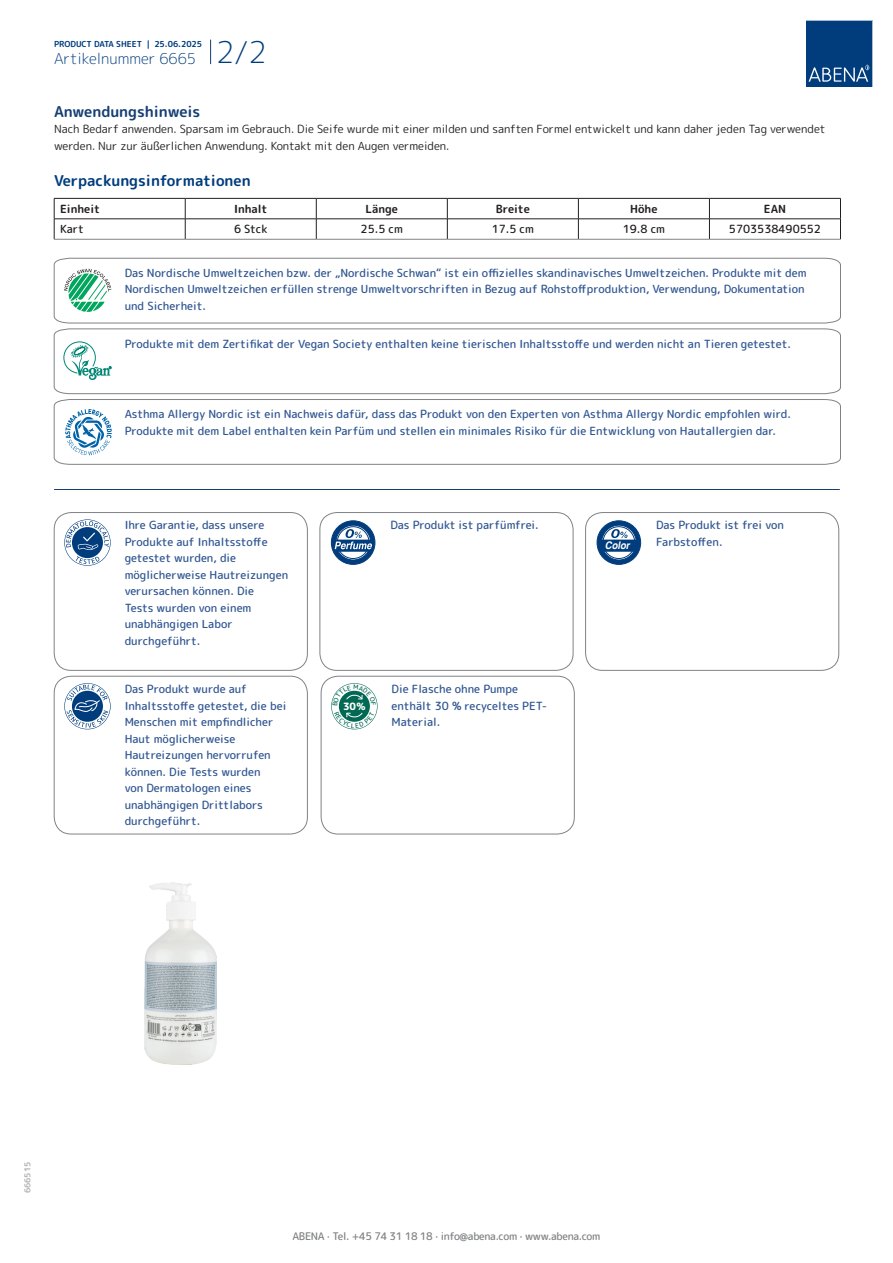
<style>
.page{position:relative;width:893px;height:1263px;background:#fff}
.page>*{position:absolute;margin:0;border:0;box-sizing:border-box;transform-origin:0 0}
.t1{font:700 15px "Rounded Mplus 1 c";color:#013d7d}
.t2{font:300 15px "Rounded Mplus 1 c";color:#013d7d}
.t3{font:700 15px "Rounded Mplus 1 c";color:#153f74}
.t4{font:500 11.25px/16.5px "Rounded Mplus 1 c";color:#305691}
.t5{font:11.25px/16.5px "Rounded Mplus 1 c";color:#231f20}
.t6{font:500 11.25px "Rounded Mplus 1 c";color:#231f20}
.t7{font:700 11.25px "Rounded Mplus 1 c";color:#231f20}
.t8{font:500 10.5px "Rounded Mplus 1 c";letter-spacing:-.03em;color:#808285}
.t9{font:italic 700 10.5px "Helvetica";letter-spacing:-.005em;color:#fff;scale:.9 1}
.t10{font:800 10.05px "Rounded Mplus 1 c";color:#fff}
.t11{font:700 8.25px "Rounded Mplus 1 c";color:#013d7d}
.t12{font:700 8.25px "Rounded Mplus 1 c";color:#b2b3b7}
.s1{font-size:30px}
</style>
<div class="page">
<svg style="left:210px;top:40px;width:1px;height:24px"></svg>
<svg style="left:806px;top:20px;width:67px;height:67px;background:#144b86"></svg>
<hr style="left:54px;top:198px;width:131px;height:1px;background:#231f20">
<hr style="left:185px;top:198px;width:131px;height:1px;background:#231f20">
<hr style="left:316px;top:198px;width:131px;height:1px;background:#231f20">
<hr style="left:447px;top:198px;width:131px;height:1px;background:#231f20">
<hr style="left:578px;top:198px;width:131px;height:1px;background:#231f20">
<hr style="left:709px;top:198px;width:132px;height:1px;background:#231f20">
<hr style="left:54px;top:219px;width:131px;height:1px;background:#231f20">
<svg style="left:54px;top:199px;width:1px;height:40px"></svg>
<hr style="left:185px;top:219px;width:131px;height:1px;background:#231f20">
<svg style="left:185px;top:199px;width:1px;height:40px"></svg>
<hr style="left:316px;top:219px;width:131px;height:1px;background:#231f20">
<svg style="left:316px;top:199px;width:1px;height:40px"></svg>
<hr style="left:447px;top:219px;width:131px;height:1px;background:#231f20">
<svg style="left:447px;top:199px;width:1px;height:40px"></svg>
<hr style="left:578px;top:219px;width:131px;height:1px;background:#231f20">
<svg style="left:578px;top:199px;width:1px;height:40px"></svg>
<hr style="left:709px;top:219px;width:132px;height:1px;background:#231f20">
<svg style="left:709px;top:199px;width:1px;height:40px"></svg>
<svg style="left:840px;top:199px;width:1px;height:40px"></svg>
<hr style="left:54px;top:239px;width:131px;height:1px;background:#808285">
<hr style="left:185px;top:239px;width:131px;height:1px;background:#808285">
<hr style="left:316px;top:239px;width:131px;height:1px;background:#808285">
<hr style="left:447px;top:239px;width:131px;height:1px;background:#808285">
<hr style="left:578px;top:239px;width:131px;height:1px;background:#808285">
<hr style="left:709px;top:239px;width:132px;height:1px;background:#808285">
<svg style="left:54px;top:258px;width:787px;height:65px"></svg>
<svg style="left:54px;top:328px;width:787px;height:66px"></svg>
<svg style="left:54px;top:399px;width:787px;height:66px"></svg>
<hr style="left:54px;top:489px;width:785px;height:1px;background:#153f74">
<svg style="left:64px;top:519px;width:47px;height:47px"></svg>
<div style="left:54px;top:512px;width:254px;height:158px;border:1px solid #808285;border-radius:17px"></div>
<div style="left:331px;top:521px;width:44px;height:43px;background:#013d7d;border-radius:50%"></div>
<div style="left:331px;top:520px;width:44px;height:45px;border:1px solid #013d7d;border-radius:50%"></div>
<svg style="left:336px;top:525px;width:35px;height:35px"></svg>
<div style="left:335px;top:525px;width:36px;height:36px;border:1px solid #013d7d;border-radius:50%"></div>
<div style="left:337px;top:526px;width:32px;height:33px;border:1px solid #013d7d;border-radius:50%"></div>
<svg style="left:333px;top:529px;width:39px;height:23px"></svg>
<div style="left:320px;top:512px;width:253px;height:158px;border:1px solid #808285;border-radius:17px"></div>
<div style="left:597px;top:521px;width:44px;height:43px;background:#013d7d;border-radius:50%"></div>
<div style="left:597px;top:520px;width:44px;height:45px;border:1px solid #013d7d;border-radius:50%"></div>
<svg style="left:601px;top:525px;width:35px;height:35px"></svg>
<div style="left:601px;top:525px;width:36px;height:36px;border:1px solid #013d7d;border-radius:50%"></div>
<div style="left:603px;top:526px;width:32px;height:33px;border:1px solid #013d7d;border-radius:50%"></div>
<svg style="left:598px;top:529px;width:40px;height:23px"></svg>
<div style="left:585px;top:512px;width:254px;height:158px;border:1px solid #808285;border-radius:17px"></div>
<svg style="left:64px;top:683px;width:47px;height:46px"></svg>
<div style="left:54px;top:676px;width:254px;height:158px;border:1px solid #808285;border-radius:17px"></div>
<div style="left:321px;top:676px;width:253px;height:158px;border:1px solid #808285;border-radius:17px"></div>
<img style="left:145px;top:882px;width:71px;height:182px">
<svg style="left:331px;top:683px;width:46px;height:46px"></svg>
<p class="t11" style="left:54px;top:38px;width:150px">PRODUCT DATA SHEET | 25.06.2025</p>
<h1 class="t2" style="left:54px;top:48px;width:214px">Artikelnummer 6665 <span class="s1">2/2</span></h1>
<h1 class="t3" style="left:54px;top:101px;width:148px">Anwendungshinweis</h1>
<p class="t5" style="left:54px;top:121px;width:773px">Nach Bedarf anwenden. Sparsam im Gebrauch. Die Seife wurde mit einer milden und sanften Formel entwickelt und kann daher jeden Tag verwendet werden. Nur zur äußerlichen Anwendung. Kontakt mit den Augen vermeiden.</p>
<h1 class="t1" style="left:54px;top:170px;width:198px">Verpackungsinformationen</h1>
<p class="t7" style="left:60px;top:201px;width:41px">Einheit</p>
<p class="t7" style="left:234px;top:201px;width:35px">Inhalt</p>
<p class="t7" style="left:366px;top:201px;width:34px">Länge</p>
<p class="t7" style="left:496px;top:201px;width:36px">Breite</p>
<p class="t7" style="left:630px;top:201px;width:29px">Höhe</p>
<p class="t7" style="left:764px;top:201px;width:24px">EAN</p>
<p class="t6" style="left:60px;top:221px;width:25px">Kart</p>
<p class="t6" style="left:234px;top:221px;width:35px">6 Stck</p>
<p class="t6" style="left:361px;top:221px;width:44px">25.5 cm</p>
<p class="t6" style="left:492px;top:221px;width:44px">17.5 cm</p>
<p class="t6" style="left:623px;top:221px;width:44px">19.8 cm</p>
<p class="t6" style="left:729px;top:221px;width:94px">5703538490552</p>
<p class="t4" style="left:125px;top:265px;width:684px">Das Nordische Umweltzeichen bzw. der „Nordische Schwan“ ist ein offizielles skandinavisches Umweltzeichen. Produkte mit dem<br>Nordischen Umweltzeichen erfüllen strenge Umweltvorschriften in Bezug auf Rohstoffproduktion, Verwendung, Dokumentation und Sicherheit.</p>
<p class="t4" style="left:125px;top:335px;width:668px">Produkte mit dem Zertifikat der Vegan Society enthalten keine tierischen Inhaltsstoffe und werden nicht an Tieren getestet.</p>
<p class="t4" style="left:125px;top:406px;width:668px">Asthma Allergy Nordic ist ein Nachweis dafür, dass das Produkt von den Experten von Asthma Allergy Nordic empfohlen wird.<br>Produkte mit dem Label enthalten kein Parfüm und stellen ein minimales Risiko für die Entwicklung von Hautallergien dar.</p>
<p class="t4" style="left:125px;top:517px;width:165px">Ihre Garantie, dass unsere<br>Produkte auf Inhaltsstoffe getestet wurden, die möglicherweise Hautreizungen verursachen können. Die<br>Tests wurden von einem unabhängigen Labor durchgeführt.</p>
<p class="t4" style="left:390px;top:517px;width:150px">Das Produkt ist parfümfrei.</p>
<p class="t4" style="left:656px;top:517px;width:129px">Das Produkt ist frei von</p>
<p class="t9" style="left:605px;top:537px;width:29px">Color</p>
<p class="t4" style="left:656px;top:533px;width:68px">Farbstoffen.</p>
<p class="t4" style="left:125px;top:681px;width:163px">Das Produkt wurde auf<br>Inhaltsstoffe getestet, die bei<br>Menschen mit empfindlicher<br>Haut möglicherweise<br>Hautreizungen hervorrufen können. Die Tests wurden<br>von Dermatologen eines unabhängigen Drittlabors durchgeführt.</p>
<p class="t4" style="left:392px;top:681px;width:157px">Die Flasche ohne Pumpe enthält 30 % recyceltes PET-<br>Material.</p>
<p class="t10" style="left:343px;top:699px;width:24px">30%</p>
<p class="t12" style="left:22px;top:1193px;width:33px;rotate:-90deg">666515</p>
<p class="t8" style="left:292px;top:1229px;width:309px">ABENA · Tel. +45 74 31 18 18 · info@abena.com · www.abena.com</p>
</div>
